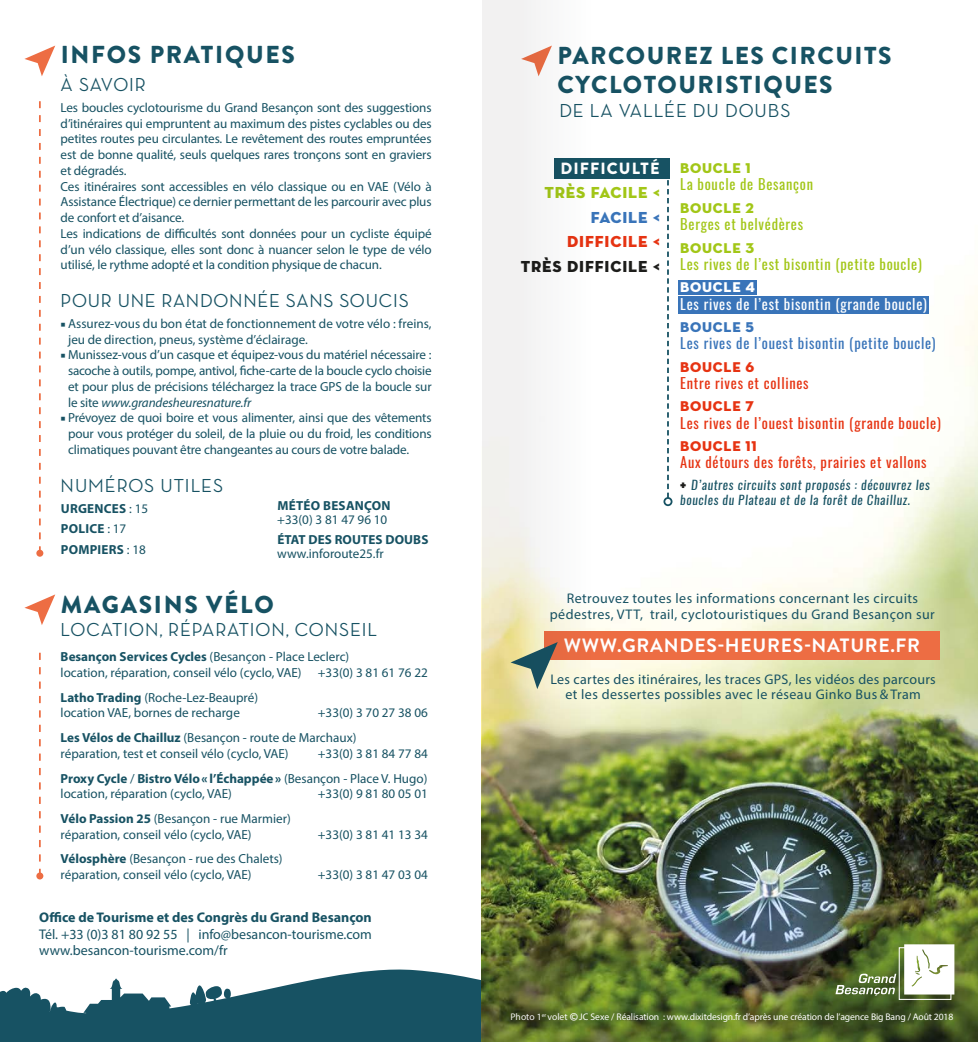
<style>
.page{position:relative;width:978px;height:1042px;background:#fff}
.page>*{position:absolute;margin:0;border:0;box-sizing:border-box;transform-origin:0 0}
.t1{font:900 24.5px/29.4px "Brandon Grotesque";letter-spacing:.06em;color:#175263}
.t2{font:700 19.25px "Brandon Grotesque";letter-spacing:.04em;color:#fff}
.t3{font:500 19.07px "Neutra Disp";letter-spacing:.05em;color:#175263}
.t4{font:16.28px "Neutra Disp Titling";letter-spacing:.05em;color:#1d1d1b}
.t5{font:16.28px "Neutra Disp Titling";letter-spacing:.05em;color:#a2c617}
.t6{font:900 16.28px "Brandon Grotesque";letter-spacing:.07em;color:#fff}
.t7{font:16.28px "Neutra Disp Titling";letter-spacing:.05em;color:#e63312}
.t8{font:16.28px "Neutra Disp Titling";letter-spacing:.05em;color:#3974b9}
.t9{font:14.35px "Oswald";letter-spacing:.05em;color:#e63312}
.t10{font:14.35px "Oswald";letter-spacing:.05em;color:#a2c617}
.t11{font:14.35px "Oswald";letter-spacing:.05em;color:#3974b9}
.t12{font:14.35px "Oswald";letter-spacing:.05em;color:#fff}
.t13{font:14.35px "Neutra Disp Titling";letter-spacing:.05em;color:#e63312}
.t14{font:14.35px "Neutra Disp Titling";letter-spacing:.05em;color:#a2c617}
.t15{font:14.35px "Neutra Disp Titling";letter-spacing:.05em;color:#fff}
.t16{font:14.35px "Neutra Disp Titling";letter-spacing:.05em;color:#3974b9}
.t17{font:14px/15.8px "Myriad Pro";letter-spacing:.025em;color:#175263;text-align:center}
.t18{font:14px/15.8px "Myriad Pro";letter-spacing:-.005em;color:#175263}
.t19{font:700 14px "Myriad Pro";color:#175263}
.t20{font:13.12px/15.8px "Myriad Pro";letter-spacing:-.01em;color:#175263}
.t21{font:700 13.12px/20.7px "Myriad Pro";letter-spacing:.02em;color:#175263}
.t22{font:italic 12.6px/15px "Oswald";letter-spacing:.05em;color:#175263}
.t23{font:9.62px "Myriad Pro";letter-spacing:-.01em;color:#fff}
.s1{font-family:"Minion Pro"}
.s2{font-style:italic}
.s3{font-weight:400}
.s4{font-weight:700}
.s5{font-family:"Neutra Disp Titling";font-style:normal;font-size:14.35px;color:#1d1d1b}
.s6{font-weight:700;font-size:12.25px}
</style>
<div class="page">
<svg style="left:0;top:969px;width:481px;height:73px;fill:#175263"></svg>
<img style="left:481px;top:158px;width:496px;height:884px">
<svg style="left:835px;top:973px;width:61px;height:23px"></svg>
<div style="left:898px;top:947px;width:53px;height:53px;border:1px solid #fff"></div>
<svg style="left:904px;top:944px;width:50px;height:50px"></svg>
<svg style="left:24px;top:594px;width:31px;height:31px"></svg>
<svg style="left:24px;top:46px;width:31px;height:30px"></svg>
<svg style="left:39px;top:653px;width:2px;height:219px"></svg>
<div style="left:36px;top:872px;width:7px;height:7px;background:#ed6d43;border-radius:50%"></div>
<svg style="left:39px;top:101px;width:2px;height:449px"></svg>
<div style="left:36px;top:550px;width:7px;height:7px;background:#ed6d43;border-radius:50%"></div>
<div style="left:544px;top:631px;width:396px;height:28px;background:#ed6d43"></div>
<div style="left:554px;top:158px;width:115px;height:20px;background:#175263"></div>
<div style="left:678px;top:280px;width:78px;height:14px;background:#3974b9"></div>
<div style="left:678px;top:296px;width:250px;height:18px;background:#3974b9"></div>
<svg style="left:667px;top:178px;width:1px;height:319px"></svg>
<div style="left:663px;top:497px;width:9px;height:9px;border:2px solid #175263;border-radius:50%"></div>
<img style="left:482px;top:0;width:142px;height:1042px">
<h1 class="t1" style="left:61px;top:40px;width:236px">INFOS PRATIQUES</h1>
<h3 class="t3" style="left:61px;top:74px;width:87px">À SAVOIR</h3>
<p class="t20" style="left:61px;top:99px;width:372px">Les boucles cyclotourisme du Grand Besançon sont des suggestions d’itinéraires qui empruntent au maximum des pistes cyclables ou des petites routes peu circulantes. Le revêtement des routes empruntées est de bonne qualité, seuls quelques rares tronçons sont en graviers et dégradés.<br>Ces itinéraires sont accessibles en vélo classique ou en VAE (Vélo à Assistance Électrique) ce dernier permettant de les parcourir avec plus de confort et d’aisance.<br>Les indications de difficultés sont données pour un cycliste équipé d’un vélo classique, elles sont donc à nuancer selon le type de vélo utilisé, le rythme adopté et la condition physique de chacun.</p>
<h3 class="t3" style="left:61px;top:290px;width:349px">POUR UNE RANDONNÉE SANS SOUCIS</h3>
<p class="t20" style="left:68px;top:315px;width:365px;text-indent:-7px"><span class="s1">■</span> Assurez-vous du bon état de fonctionnement de votre vélo : freins, jeu de direction, pneus, système d’éclairage.</p>
<p class="t20" style="left:68px;top:347px;width:365px;text-align:justify;text-indent:-7px"><span class="s1">■</span> Munissez-vous d’un casque et équipez-vous du matériel nécessaire : sacoche à outils, pompe, antivol, fiche-carte de la boucle cyclo choisie et pour plus de précisions téléchargez la trace GPS de la boucle sur le site <span class="s2">www.grandesheuresnature.fr</span></p>
<p class="t20" style="left:68px;top:410px;width:365px;text-align:justify;text-indent:-7px"><span class="s1">■</span> Prévoyez de quoi boire et vous alimenter, ainsi que des vêtements pour vous protéger du soleil, de la pluie ou du froid, les conditions climatiques pouvant être changeantes au cours de votre balade.</p>
<h3 class="t3" style="left:61px;top:475px;width:164px">NUMÉROS UTILES</h3>
<p class="t21" style="left:61px;top:497px;width:89px">URGENCES <span class="s3">: 15<br></span>POLICE <span class="s3">: 17<br></span>POMPIERS <span class="s3">: 18</span></p>
<h1 class="t1" style="left:61px;top:590px;width:214px">MAGASINS VÉLO</h1>
<h3 class="t3" style="left:61px;top:618px;width:318px">LOCATION, RÉPARATION, CONSEIL</h3>
<p class="t20" style="left:61px;top:649px;width:368px"><span class="s4">Besançon Services Cycles</span> (Besançon - Place Leclerc)<br>location, réparation, conseil vélo (cyclo, VAE) +33(0) 3 81 61 76 22</p>
<p class="t20" style="left:61px;top:689px;width:199px"><span class="s4">Latho Trading</span> (Roche-Lez-Beaupré) location VAE, bornes de recharge</p>
<p class="t21" style="left:277px;top:494px;width:115px">MÉTÉO BESANÇON</p>
<p class="t20" style="left:277px;top:511px;width:111px">+33(0) 3 81 47 96 10</p>
<p class="t21" style="left:277px;top:529px;width:152px">ÉTAT DES ROUTES DOUBS</p>
<p class="t20" style="left:277px;top:546px;width:108px">www.inforoute25.fr</p>
<p class="t20" style="left:61px;top:700px;width:368px;line-height:24.7px;text-indent:257px">+33(0) 3 70 27 38 06<br><span class="s4">Les Vélos de Chailluz</span> (Besançon - route de Marchaux)</p>
<p class="t20" style="left:61px;top:745px;width:229px">réparation, test et conseil vélo (cyclo, VAE)</p>
<p class="t20" style="left:61px;top:741px;width:368px;line-height:24.7px;text-align:right">+33(0) 3 81 84 77 84<br><span class="s4">Proxy Cycle</span> / <span class="s4">Bistro Vélo« l’Échappée»</span> (Besançon - Place V. Hugo)</p>
<p class="t20" style="left:61px;top:786px;width:173px">location, réparation (cyclo, VAE)</p>
<p class="t20" style="left:318px;top:786px;width:111px">+33(0) 9 81 80 05 01</p>
<p class="t20" style="left:61px;top:810px;width:232px"><span class="s4">Vélo Passion 25</span> (Besançon - rue Marmier) réparation, conseil vélo (cyclo, VAE)</p>
<p class="t20" style="left:318px;top:826px;width:111px">+33(0) 3 81 41 13 34</p>
<p class="t20" style="left:61px;top:851px;width:223px"><span class="s4">Vélosphère</span> (Besançon - rue des Chalets) réparation, conseil vélo (cyclo, VAE)</p>
<p class="t20" style="left:318px;top:866px;width:111px">+33(0) 3 81 47 03 04</p>
<p class="t19" style="left:39px;top:908px;width:334px">Office de Tourisme et des Congrès du Grand Besançon</p>
<p class="t18" style="left:39px;top:926px;width:334px">Tél. +33 (0)3 81 80 92 55 | info@besancon-tourisme.com www.besancon-tourisme.com/fr</p>
<h1 class="t1" style="left:557px;top:41px;width:335px">PARCOUREZ LES CIRCUITS<br>CYCLOTOURISTIQUES</h1>
<h3 class="t3" style="left:559px;top:100px;width:232px">DE LA VALLÉE DU DOUBS</h3>
<p class="t6" style="left:560px;top:156px;width:101px">DIFFICULTÉ</p>
<p class="t5" style="left:544px;top:182px;width:117px">TRÈS FACILE &lt;</p>
<p class="t8" style="left:591px;top:207px;width:70px">FACILE &lt;</p>
<p class="t7" style="left:567px;top:232px;width:94px">DIFFICILE &lt;</p>
<p class="t4" style="left:521px;top:256px;width:140px">TRÈS DIFFICILE &lt;</p>
<p class="t14" style="left:680px;top:159px;width:72px">BOUCLE 1</p>
<p class="t10" style="left:680px;top:175px;width:134px">La boucle de Besançon</p>
<p class="t14" style="left:680px;top:199px;width:75px">BOUCLE 2</p>
<p class="t10" style="left:680px;top:214px;width:124px">Berges et belvédères</p>
<p class="t14" style="left:680px;top:239px;width:76px">BOUCLE 3</p>
<p class="t10" style="left:680px;top:254px;width:243px">Les rives de l’est bisontin (petite boucle)</p>
<p class="t15" style="left:680px;top:278px;width:76px">BOUCLE 4</p>
<p class="t12" style="left:680px;top:294px;width:248px">Les rives de l’est bisontin (grande boucle)</p>
<p class="t16" style="left:680px;top:318px;width:75px">BOUCLE 5</p>
<p class="t11" style="left:680px;top:333px;width:257px">Les rives de l’ouest bisontin (petite boucle)</p>
<p class="t13" style="left:680px;top:358px;width:76px">BOUCLE 6</p>
<p class="t9" style="left:680px;top:373px;width:130px">Entre rives et collines</p>
<p class="t13" style="left:680px;top:397px;width:75px">BOUCLE 7</p>
<p class="t9" style="left:680px;top:413px;width:262px">Les rives de l’ouest bisontin (grande boucle)</p>
<p class="t13" style="left:680px;top:437px;width:78px">BOUCLE 11</p>
<p class="t9" style="left:680px;top:452px;width:248px">Aux détours des forêts, prairies et vallons</p>
<p class="t22" style="left:680px;top:477px;width:251px"><span class="s5">+</span> D’autres circuits sont proposés : découvrez les boucles du Plateau et de la forêt de Chailluz.</p>
<p class="t17" style="left:550px;top:590px;width:386px">Retrouvez toutes les informations concernant les circuits pédestres, VTT, trail, cyclotouristiques du Grand Besançon sur</p>
<h2 class="t2" style="left:563px;top:631px;width:357px">WWW.GRANDES-HEURES-NATURE.FR</h2>
<p class="t17" style="left:550px;top:671px;width:386px">Les cartes des itinéraires, les traces GPS, les vidéos des parcours et les dessertes possibles avec le réseau Ginko Bus &amp;Tram</p>
<p class="t23" style="left:510px;top:1011px;width:444px">Photo 1<sup>er</sup> volet <span class="s6">©</span>JC Sexe / Réalisation : www.dixitdesign.fr d’après une création de l’agence Big Bang / Août 2018</p>
</div>
